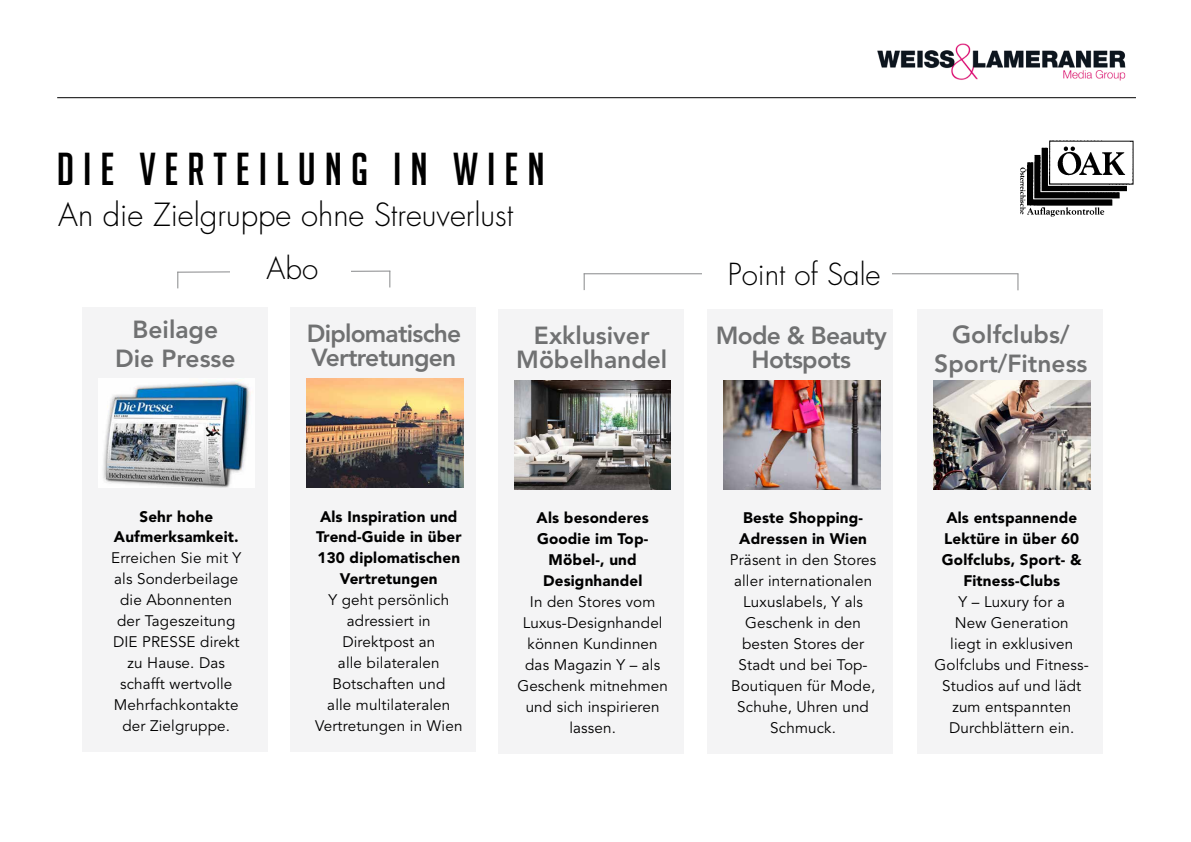
<style>
.page{position:relative;width:1191px;height:842px;background:#fff}
.page>*{position:absolute;margin:0;border:0;box-sizing:border-box;transform-origin:0 0}
.t1{font:45px "Big Noodle Titling";letter-spacing:.2em;color:#000}
.t2{font:300 31px "Futura Std";color:#000}
.t3{font:300 29.5px "Futura Std";color:#000}
.t4{font:800 24.6px/29.5px "Avenir LT Std";color:#707172;text-align:center}
.t5{font:800 24.6px/23.8px "Avenir LT Std";letter-spacing:-.03em;color:#707172}
.t6{font:15.2px/20.9px "Avenir LT Std";letter-spacing:.01em;color:#000;text-align:center}
.t7{font:900 15.2px/20.9px "Avenir LT Std";letter-spacing:.01em;color:#000;text-align:center}
</style>
<div class="page">
<hr style="left:57px;top:97px;width:1079px;height:1px;background:#000">
<img style="left:877px;top:43px;width:249px;height:38px">
<img style="left:1020px;top:140px;width:114px;height:77px">
<div style="left:83px;top:308px;width:185px;height:444px;background:#f4f4f5"></div>
<img style="left:98px;top:379px;width:155px;height:109px">
<div style="left:290px;top:308px;width:186px;height:444px;background:#f4f4f5"></div>
<img style="left:307px;top:379px;width:156px;height:109px">
<div style="left:708px;top:310px;width:185px;height:444px;background:#f4f4f5"></div>
<img style="left:724px;top:381px;width:156px;height:108px">
<div style="left:498px;top:310px;width:185px;height:444px;background:#f4f4f5"></div>
<div style="left:917px;top:310px;width:185px;height:444px;background:#f4f4f5"></div>
<img style="left:514px;top:381px;width:157px;height:108px">
<img style="left:933px;top:381px;width:157px;height:109px">
<hr style="left:583px;top:273px;width:435px;height:1px;background:#87888a">
<div style="left:703px;top:255px;width:189px;height:48px;background:#fff"></div>
<svg style="left:583px;top:273px;width:1px;height:17px"></svg>
<svg style="left:1017px;top:274px;width:1px;height:16px"></svg>
<svg style="left:177px;top:270px;width:214px;height:18px"></svg>
<h1 class="t1" style="left:57px;top:145px;width:489px">DIE VERTEILUNG IN WIEN</h1>
<h2 class="t2" style="left:58px;top:196px;width:457px">An die Zielgruppe ohne Streuverlust</h2>
<h3 class="t4" style="left:115px;top:314px;width:122px">Beilage<br>Die Presse</h3>
<h3 class="t3" style="left:267px;top:250px;width:53px">Abo</h3>
<h3 class="t3" style="left:728px;top:256px;width:154px">Point of Sale</h3>
<h3 class="t5" style="left:307px;top:322px;width:156px">Diplomatische<br>Vertretungen</h3>
<h3 class="t5" style="left:716px;top:324px;width:172px;text-align:center">Mode &amp; Beauty<br>Hotspots</h3>
<h3 class="t4" style="left:516px;top:324px;width:153px;line-height:23.8px">Exklusiver<br>Möbelhandel</h3>
<h3 class="t4" style="left:934px;top:319px;width:155px">Golfclubs/<br>Sport/Fitness</h3>
<p class="t7" style="left:114px;top:506px;width:126px">Sehr hohe<br>Aufmerksamkeit.</p>
<p class="t6" style="left:111px;top:548px;width:132px">Erreichen Sie mit Y als Sonderbeilage die Abonnenten der Tageszeitung<br>DIE PRESSE direkt zu Hause. Das schafft wertvolle<br>Mehrfachkontakte der Zielgruppe.</p>
<p class="t7" style="left:316px;top:506px;width:147px">Als Inspiration und<br>Trend-Guide in über<br>130 diplomatischen<br>Vertretungen</p>
<p class="t6" style="left:315px;top:590px;width:149px">Y geht persönlich adressiert in<br>Direktpost an<br>alle bilateralen<br>Botschaften und<br>alle multilateralen<br>Vertretungen in Wien</p>
<p class="t7" style="left:536px;top:507px;width:114px">Als besonderes<br>Goodie im Top-<br>Möbel-, und<br>Designhandel</p>
<p class="t6" style="left:517px;top:592px;width:152px">In den Stores vom<br>Luxus-Designhandel können Kundinnen das Magazin Y – als<br>Geschenk mitnehmen und sich inspirieren lassen.</p>
<p class="t7" style="left:739px;top:508px;width:129px;text-align:left">Beste Shopping-<br>Adressen in Wien</p>
<p class="t6" style="left:730px;top:550px;width:148px">Präsent in den Stores aller internationalen<br>Luxuslabels, Y als<br>Geschenk in den besten Stores der<br>Stadt und bei Top-<br>Boutiquen für Mode,<br>Schuhe, Uhren und<br>Schmuck.</p>
<p class="t7" style="left:942px;top:508px;width:141px">Als entspannende<br>Lektüre in über 60<br>Golfclubs, Sport- &amp;<br>Fitness-Clubs</p>
<p class="t6" style="left:934px;top:592px;width:156px">Y – Luxury for a<br>New Generation<br>liegt in exklusiven<br>Golfclubs und Fitness-<br>Studios auf und lädt zum entspannten<br>Durchblättern ein.</p>
</div>
